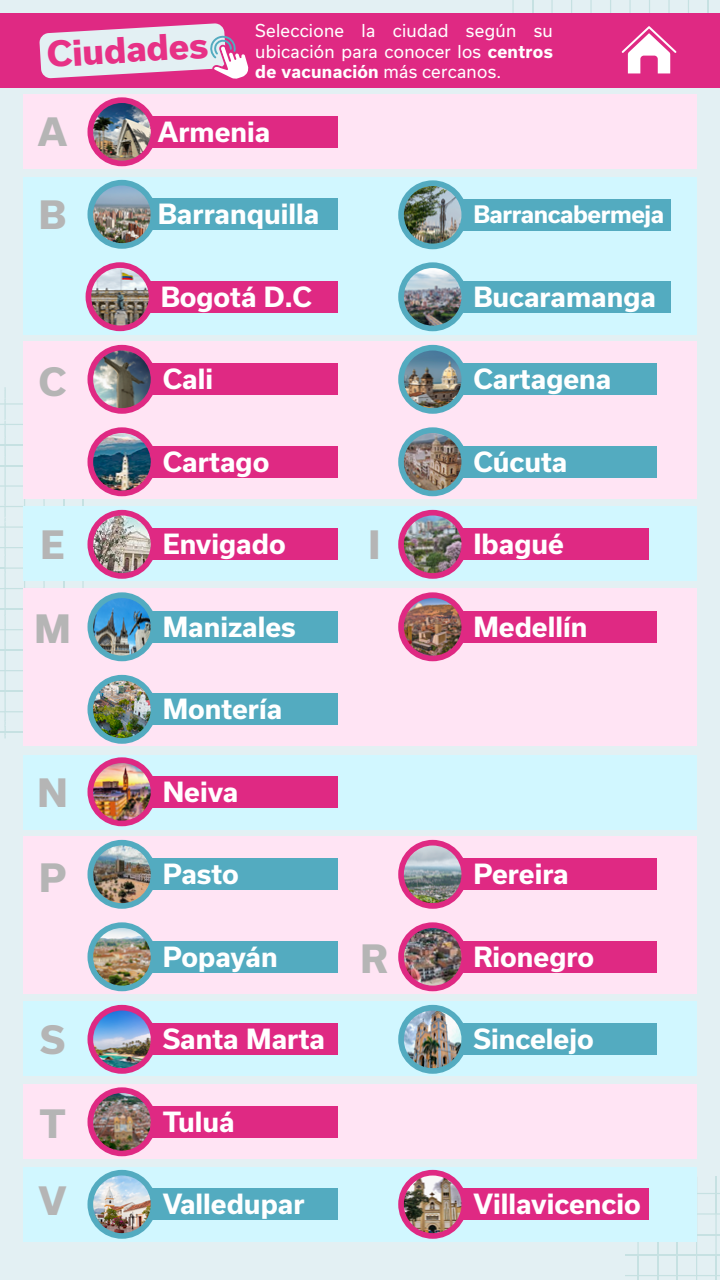
<style>
.page{position:relative;width:720px;height:1280px;background:#e3f0f3}
.page>*{position:absolute;margin:0;border:0;box-sizing:border-box;transform-origin:0 0}
.t1{font:800 37.3px/76.6px "Usual";color:#b5b5b5}
.t2{font:800 33.9px "Usual";color:#e73186}
.t3{font:700 26.6px "Usual";color:#fff}
.t4{font:700 23px "Usual";letter-spacing:-.02em;color:#fff}
.t5{font:17px/20.4px "Usual";letter-spacing:.015em;color:#fff;text-align:justify}
.s1{font-weight:700}
</style>
<div class="page">
<svg style="left:0;top:387px;width:90px;height:349px"></svg>
<svg style="left:625px;top:1177px;width:95px;height:103px"></svg>
<div style="left:23px;top:94px;width:674px;height:75px;background:#ffe4f4"></div>
<div style="left:23px;top:506px;width:674px;height:75px;background:#d1f7ff"></div>
<div style="left:23px;top:755px;width:674px;height:75px;background:#d1f7ff"></div>
<div style="left:23px;top:1001px;width:674px;height:75px;background:#d1f7ff"></div>
<div style="left:23px;top:1167px;width:674px;height:75px;background:#d1f7ff"></div>
<div style="left:23px;top:1084px;width:674px;height:75px;background:#ffe4f4"></div>
<div style="left:23px;top:177px;width:674px;height:157px;background:#d1f7ff"></div>
<div style="left:23px;top:341px;width:674px;height:158px;background:#ffe4f4"></div>
<div style="left:23px;top:589px;width:674px;height:157px;background:#ffe4f4"></div>
<div style="left:23px;top:837px;width:674px;height:157px;background:#ffe4f4"></div>
<div style="left:125px;top:281px;width:213px;height:31px;background:#df2983"></div>
<div style="left:86px;top:262px;width:68px;height:69px;background:#df2983;border-radius:50%"></div>
<img style="left:91px;top:268px;width:58px;height:58px;border-radius:29px">
<div style="left:438px;top:364px;width:218px;height:31px;background:#53abc0"></div>
<svg style="left:398px;top:345px;width:69px;height:69px"></svg>
<img style="left:404px;top:351px;width:57px;height:57px;border-radius:29px">
<div style="left:438px;top:446px;width:218px;height:32px;background:#53abc0"></div>
<div style="left:398px;top:427px;width:69px;height:69px;background:#53abc0;border-radius:50%"></div>
<img style="left:404px;top:433px;width:57px;height:58px;border-radius:29px">
<div style="left:438px;top:611px;width:218px;height:32px;background:#df2983"></div>
<div style="left:398px;top:592px;width:69px;height:69px;background:#df2983;border-radius:50%"></div>
<img style="left:404px;top:598px;width:57px;height:58px;border-radius:29px">
<div style="left:438px;top:859px;width:218px;height:31px;background:#df2983"></div>
<svg style="left:398px;top:840px;width:69px;height:69px"></svg>
<img style="left:404px;top:846px;width:57px;height:57px;border-radius:28px">
<div style="left:438px;top:941px;width:218px;height:32px;background:#df2983"></div>
<div style="left:398px;top:922px;width:69px;height:69px;background:#df2983;border-radius:50%"></div>
<img style="left:404px;top:928px;width:57px;height:58px;border-radius:29px">
<div style="left:438px;top:1024px;width:218px;height:31px;background:#53abc0"></div>
<div style="left:398px;top:1005px;width:69px;height:69px;background:#53abc0;border-radius:50%"></div>
<img style="left:404px;top:1011px;width:57px;height:57px;border-radius:29px">
<div style="left:127px;top:116px;width:211px;height:32px;background:#df2983"></div>
<div style="left:88px;top:97px;width:68px;height:69px;background:#df2983;border-radius:50%"></div>
<img style="left:93px;top:103px;width:58px;height:58px;border-radius:29px">
<div style="left:127px;top:199px;width:211px;height:31px;background:#53abc0"></div>
<div style="left:88px;top:180px;width:68px;height:69px;background:#53abc0;border-radius:50%"></div>
<img style="left:93px;top:186px;width:58px;height:57px;border-radius:29px">
<div style="left:438px;top:281px;width:232px;height:32px;background:#53abc0"></div>
<div style="left:398px;top:262px;width:69px;height:69px;background:#53abc0;border-radius:50%"></div>
<img style="left:404px;top:268px;width:57px;height:58px;border-radius:29px">
<div style="left:438px;top:199px;width:232px;height:32px;background:#53abc0"></div>
<div style="left:398px;top:180px;width:69px;height:69px;background:#53abc0;border-radius:50%"></div>
<img style="left:404px;top:186px;width:57px;height:58px;border-radius:29px">
<div style="left:127px;top:364px;width:211px;height:31px;background:#df2983"></div>
<div style="left:88px;top:345px;width:68px;height:69px;background:#df2983;border-radius:50%"></div>
<img style="left:93px;top:351px;width:58px;height:57px;border-radius:29px">
<div style="left:127px;top:446px;width:211px;height:32px;background:#df2983"></div>
<div style="left:88px;top:427px;width:68px;height:69px;background:#df2983;border-radius:50%"></div>
<img style="left:93px;top:433px;width:58px;height:58px;border-radius:29px">
<div style="left:127px;top:529px;width:211px;height:31px;background:#df2983"></div>
<div style="left:88px;top:510px;width:68px;height:69px;background:#df2983;border-radius:50%"></div>
<img style="left:93px;top:516px;width:58px;height:57px;border-radius:29px">
<div style="left:438px;top:529px;width:210px;height:31px;background:#df2983"></div>
<svg style="left:398px;top:510px;width:69px;height:69px"></svg>
<img style="left:404px;top:516px;width:57px;height:57px;border-radius:29px">
<div style="left:127px;top:611px;width:211px;height:32px;background:#53abc0"></div>
<div style="left:88px;top:592px;width:68px;height:69px;background:#53abc0;border-radius:50%"></div>
<img style="left:93px;top:598px;width:58px;height:58px;border-radius:28px">
<div style="left:127px;top:694px;width:211px;height:31px;background:#53abc0"></div>
<div style="left:88px;top:675px;width:68px;height:69px;background:#53abc0;border-radius:50%"></div>
<img style="left:93px;top:681px;width:58px;height:57px;border-radius:29px">
<div style="left:127px;top:776px;width:211px;height:32px;background:#df2983"></div>
<div style="left:88px;top:757px;width:68px;height:69px;background:#df2983;border-radius:50%"></div>
<img style="left:93px;top:763px;width:58px;height:58px;border-radius:29px">
<div style="left:127px;top:859px;width:211px;height:31px;background:#53abc0"></div>
<div style="left:88px;top:840px;width:68px;height:69px;background:#53abc0;border-radius:50%"></div>
<img style="left:93px;top:846px;width:58px;height:57px;border-radius:29px">
<div style="left:127px;top:941px;width:211px;height:32px;background:#53abc0"></div>
<div style="left:88px;top:922px;width:68px;height:69px;background:#53abc0;border-radius:50%"></div>
<img style="left:93px;top:928px;width:58px;height:58px;border-radius:29px">
<div style="left:127px;top:1024px;width:211px;height:31px;background:#df2983"></div>
<div style="left:88px;top:1005px;width:68px;height:69px;background:#df2983;border-radius:50%"></div>
<img style="left:93px;top:1011px;width:58px;height:57px;border-radius:29px">
<div style="left:127px;top:1106px;width:211px;height:32px;background:#df2983"></div>
<div style="left:88px;top:1087px;width:68px;height:69px;background:#df2983;border-radius:50%"></div>
<img style="left:93px;top:1093px;width:58px;height:58px;border-radius:29px">
<div style="left:127px;top:1189px;width:211px;height:31px;background:#53abc0"></div>
<div style="left:88px;top:1170px;width:68px;height:69px;background:#53abc0;border-radius:50%"></div>
<img style="left:93px;top:1176px;width:58px;height:57px;border-radius:29px">
<div style="left:438px;top:1189px;width:210px;height:31px;background:#df2983"></div>
<svg style="left:398px;top:1170px;width:69px;height:69px"></svg>
<img style="left:404px;top:1176px;width:57px;height:57px;border-radius:29px">
<div style="left:0;top:14px;width:720px;height:74px;background:#df2983"></div>
<svg style="left:39px;top:23px;width:210px;height:56px"></svg>
<svg style="left:500px;top:0;width:220px;height:73px"></svg>
<p class="t2" style="left:46px;top:34px;width:163px;rotate:-3deg">Ciudades</p>
<p class="t5" style="left:255px;top:21px;width:299px">Seleccione la ciudad según su ubicación para conocer los <span class="s1">centros de vacunación</span> más cercanos.</p>
<h1 class="t1" style="left:38px;top:94px;width:31px">A</h1>
<p class="t3" style="left:158px;top:117px;width:114px">Armenia</p>
<h1 class="t1" style="left:39px;top:176px;width:29px">B</h1>
<p class="t3" style="left:158px;top:199px;width:163px">Barranquilla</p>
<p class="t4" style="left:473px;top:201px;width:192px">Barrancabermeja</p>
<p class="t3" style="left:161px;top:281px;width:153px">Bogotá D.C</p>
<p class="t3" style="left:473px;top:282px;width:184px">Bucaramanga</p>
<h1 class="t1" style="left:39px;top:344px;width:29px">C</h1>
<p class="t3" style="left:163px;top:364px;width:52px">Cali</p>
<p class="t3" style="left:473px;top:364px;width:139px">Cartagena</p>
<p class="t3" style="left:163px;top:447px;width:108px">Cartago</p>
<p class="t3" style="left:473px;top:447px;width:96px">Cúcuta</p>
<h1 class="t1" style="left:41px;top:507px;width:26px">E</h1>
<h1 class="t1" style="left:368px;top:507px;width:13px">I</h1>
<p class="t3" style="left:163px;top:529px;width:125px">Envigado</p>
<p class="t3" style="left:473px;top:529px;width:92px">Ibagué</p>
<h1 class="t1" style="left:35px;top:591px;width:38px">M</h1>
<p class="t3" style="left:163px;top:612px;width:135px">Manizales</p>
<p class="t3" style="left:473px;top:612px;width:115px">Medellín</p>
<p class="t3" style="left:163px;top:694px;width:121px">Montería</p>
<h1 class="t1" style="left:38px;top:755px;width:32px">N</h1>
<p class="t3" style="left:163px;top:777px;width:77px">Neiva</p>
<h1 class="t1" style="left:39px;top:840px;width:29px">P</h1>
<p class="t3" style="left:163px;top:859px;width:78px">Pasto</p>
<p class="t3" style="left:473px;top:859px;width:97px">Pereira</p>
<p class="t3" style="left:163px;top:942px;width:117px">Popayán</p>
<h1 class="t1" style="left:361px;top:920px;width:29px">R</h1>
<p class="t3" style="left:473px;top:942px;width:122px">Rionegro</p>
<h1 class="t1" style="left:40px;top:1001px;width:27px">S</h1>
<p class="t3" style="left:163px;top:1024px;width:164px">Santa Marta</p>
<p class="t3" style="left:473px;top:1024px;width:122px">Sincelejo</p>
<h1 class="t1" style="left:39px;top:1086px;width:30px">T<br>V</h1>
<p class="t3" style="left:163px;top:1107px;width:74px">Tuluá</p>
<p class="t3" style="left:163px;top:1189px;width:144px">Valledupar</p>
<p class="t3" style="left:473px;top:1189px;width:169px">Villavicencio</p>
</div>
